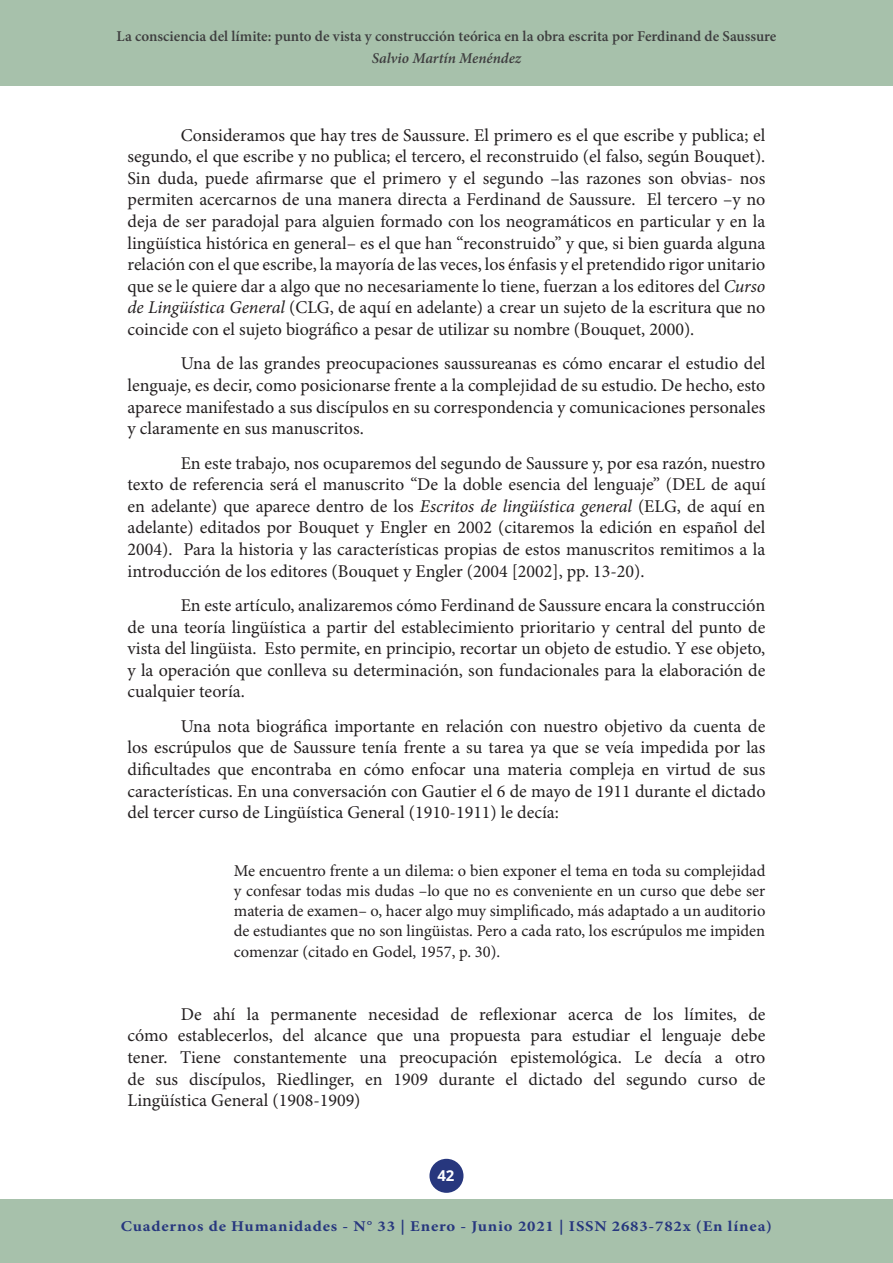
<style>
.page{position:relative;width:893px;height:1263px;background:#fff}
.page>*{position:absolute;margin:0;border:0;box-sizing:border-box;transform-origin:0 0}
.CUERPO{font:18px/21.6px "Minion Pro";color:#231f20;text-align:justify}
.CITA_CUERPO{font:16.5px/20.2px "Minion Pro";letter-spacing:-.005em;color:#231f20;text-align:justify}
.t1{font:600 15px "Minion Pro";color:#3e3e3f}
.t2{font:700 15px "Minion Pro";letter-spacing:.05em;color:#27377e;scale:1.11 1}
.t3{font:italic 600 15px "Minion Pro";color:#3e3e3f}
.t4{font:700 15px "Open Sans";color:#fff}
.s1{font-style:italic}
</style>
<div class="page">
<div style="left:429px;top:1159px;width:34px;height:34px;background:#27377e;border-radius:50%"></div>
<div style="left:0;top:0;width:893px;height:85px;background:#a7c1ab"></div>
<div style="left:0;top:1199px;width:893px;height:64px;background:#a7c1ab"></div>
<p class="t1" style="left:117px;top:26px;width:661px">La consciencia del límite: punto de vista y construcción teórica en la obra escrita por Ferdinand de Saussure</p>
<p class="t3" style="left:372px;top:48px;width:151px">Salvio Martín Menéndez</p>
<p class="CUERPO" style="left:128px;top:125px;width:639px;text-indent:53px">Consideramos que hay tres de Saussure. El primero es el que escribe y publica; el segundo, el que escribe y no publica; el tercero, el reconstruido (el falso, según Bouquet).<br>Sin duda, puede afirmarse que el primero y el segundo –las razones son obvias- nos permiten acercarnos de una manera directa a Ferdinand de Saussure. El tercero –y no deja de ser paradojal para alguien formado con los neogramáticos en particular y en la lingüística histórica en general– es el que han “reconstruido” y que, si bien guarda alguna relación con el que escribe, la mayoría de las veces, los énfasis y el pretendido rigor unitario que se le quiere dar a algo que no necesariamente lo tiene, fuerzan a los editores del <span class="s1">Curso de Lingüística General</span> (CLG, de aquí en adelante) a crear un sujeto de la escritura que no coincide con el sujeto biográfico a pesar de utilizar su nombre (Bouquet, 2000).</p>
<p class="CUERPO" style="left:128px;top:354px;width:639px;text-indent:53px">Una de las grandes preocupaciones saussureanas es cómo encarar el estudio del lenguaje, es decir, como posicionarse frente a la complejidad de su estudio. De hecho, esto aparece manifestado a sus discípulos en su correspondencia y comunicaciones personales y claramente en sus manuscritos.</p>
<p class="CUERPO" style="left:128px;top:453px;width:639px;text-indent:53px">En este trabajo, nos ocuparemos del segundo de Saussure y, por esa razón, nuestro texto de referencia será el manuscrito “De la doble esencia del lenguaje” (DEL de aquí en adelante) que aparece dentro de los <span class="s1">Escritos de lingüística general</span> (ELG, de aquí en adelante) editados por Bouquet y Engler en 2002 (citaremos la edición en español del 2004). Para la historia y las características propias de estos manuscritos remitimos a la introducción de los editores (Bouquet y Engler (2004 [2002], pp. 13-20).</p>
<p class="CUERPO" style="left:128px;top:595px;width:639px;text-indent:53px">En este artículo, analizaremos cómo Ferdinand de Saussure encara la construcción de una teoría lingüística a partir del establecimiento prioritario y central del punto de vista del lingüista. Esto permite, en principio, recortar un objeto de estudio. Y ese objeto, y la operación que conlleva su determinación, son fundacionales para la elaboración de cualquier teoría.</p>
<p class="CUERPO" style="left:128px;top:716px;width:639px;text-indent:53px">Una nota biográfica importante en relación con nuestro objetivo da cuenta de los escrúpulos que de Saussure tenía frente a su tarea ya que se veía impedida por las dificultades que encontraba en cómo enfocar una materia compleja en virtud de sus características. En una conversación con Gautier el 6 de mayo de 1911 durante el dictado del tercer curso de Lingüística General (1910-1911) le decía:</p>
<p class="CITA_CUERPO" style="left:234px;top:861px;width:533px">Me encuentro frente a un dilema: o bien exponer el tema en toda su complejidad y confesar todas mis dudas –lo que no es conveniente en un curso que debe ser materia de examen– o, hacer algo muy simplificado, más adaptado a un auditorio de estudiantes que no son lingüistas. Pero a cada rato, los escrúpulos me impiden comenzar (citado en Godel, 1957, p. 30).</p>
<p class="CUERPO" style="left:128px;top:1004px;width:639px;text-indent:53px">De ahí la permanente necesidad de reflexionar acerca de los límites, de cómo establecerlos, del alcance que una propuesta para estudiar el lenguaje debe tener. Tiene constantemente una preocupación epistemológica. Le decía a otro de sus discípulos, Riedlinger, en 1909 durante el dictado del segundo curso de Lingüística General (1908-1909)</p>
<p class="t4" style="left:437px;top:1165px;width:19px">42</p>
<p class="t2" style="left:121px;top:1216px;width:588px">Cuadernos de Humanidades - N° 33 | Enero - Junio 2021 | ISSN 2683-782x (En línea)</p>
</div>
